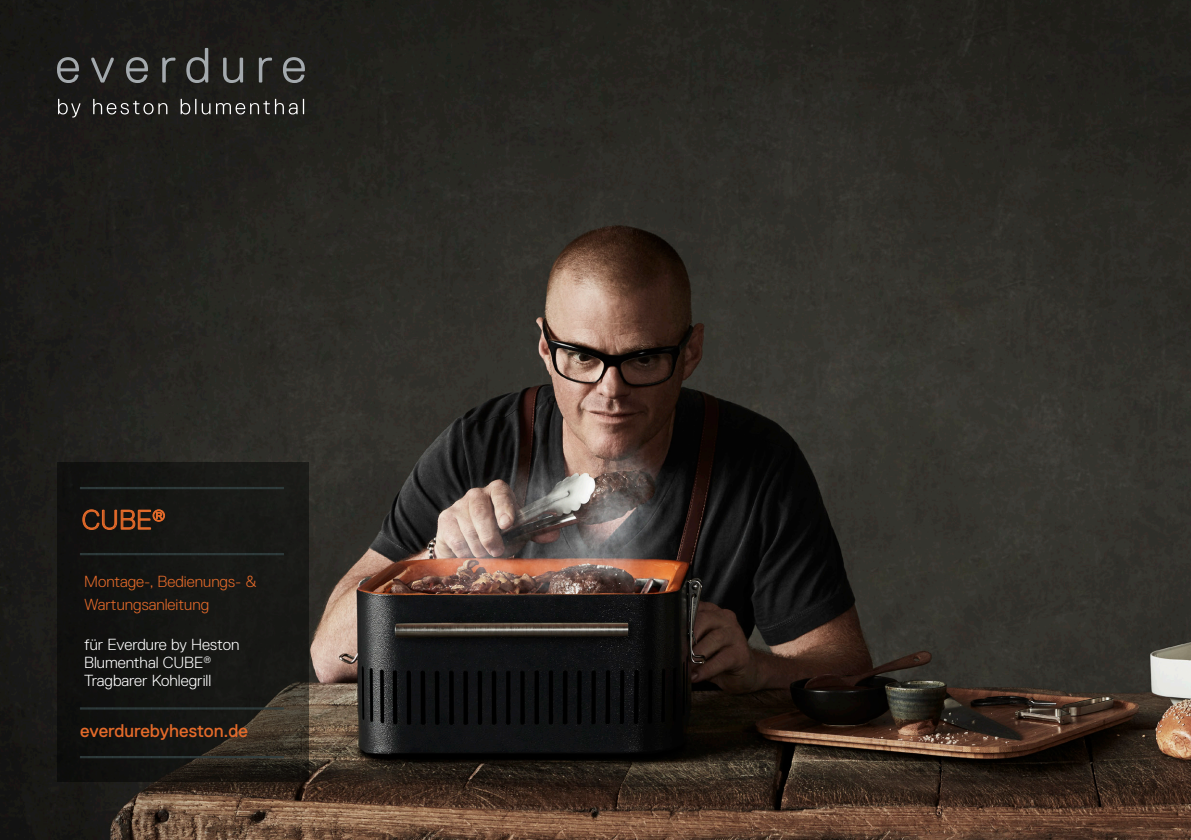
<style>
.page{position:relative;width:1191px;height:840px;background:#fff}
.page>*{position:absolute;margin:0;border:0;box-sizing:border-box;transform-origin:0 0}
.t1{font:300 27.2px "Replica Pro";color:#e36a2a}
.t2{font:18.4px "Replica Pro";color:#e36a2a}
.t3{font:300 16px/18px "Replica Pro";color:#fff}
.t4{font:300 16px "Replica Pro";color:#e36a2a}
</style>
<div class="page">
<img style="left:0;top:0;width:1191px;height:839px">
<svg style="left:303px;top:99px;width:1px;height:15px"></svg>
<svg style="left:58px;top:99px;width:22px;height:18px"></svg>
<svg style="left:202px;top:103px;width:8px;height:11px"></svg>
<svg style="left:93px;top:99px;width:74px;height:15px"></svg>
<svg style="left:216px;top:99px;width:81px;height:15px"></svg>
<svg style="left:181px;top:99px;width:15px;height:15px"></svg>
<svg style="left:259px;top:58px;width:13px;height:24px"></svg>
<svg style="left:283px;top:57px;width:22px;height:26px"></svg>
<svg style="left:223px;top:58px;width:20px;height:25px"></svg>
<svg style="left:186px;top:48px;width:22px;height:35px"></svg>
<svg style="left:57px;top:53px;width:118px;height:30px;background:#393a38"></svg>
<svg style="left:57px;top:462px;width:251px;height:319px;background:#171714"></svg>
<svg style="left:80px;top:707px;width:204px;height:2px"></svg>
<svg style="left:80px;top:755px;width:204px;height:2px"></svg>
<svg style="left:80px;top:552px;width:204px;height:3px"></svg>
<svg style="left:80px;top:486px;width:204px;height:3px"></svg>
<svg style="left:83px;top:509px;width:82px;height:20px;background:#4f2c18"></svg>
<p class="t1" style="left:82px;top:504px;width:85px">CUBE<sup>®</sup></p>
<p class="t4" style="left:84px;top:572px;width:174px">Montage-, Bedienungs- &amp;</p>
<p class="t4" style="left:84px;top:595px;width:127px">Wartungsanleitung</p>
<p class="t3" style="left:84px;top:635px;width:157px">für Everdure by Heston<br>Blumenthal CUBE<sup>®<br></sup>Tragbarer Kohlegrill</p>
<p class="t2" style="left:80px;top:719px;width:169px">everdurebyheston.de</p>
</div>
